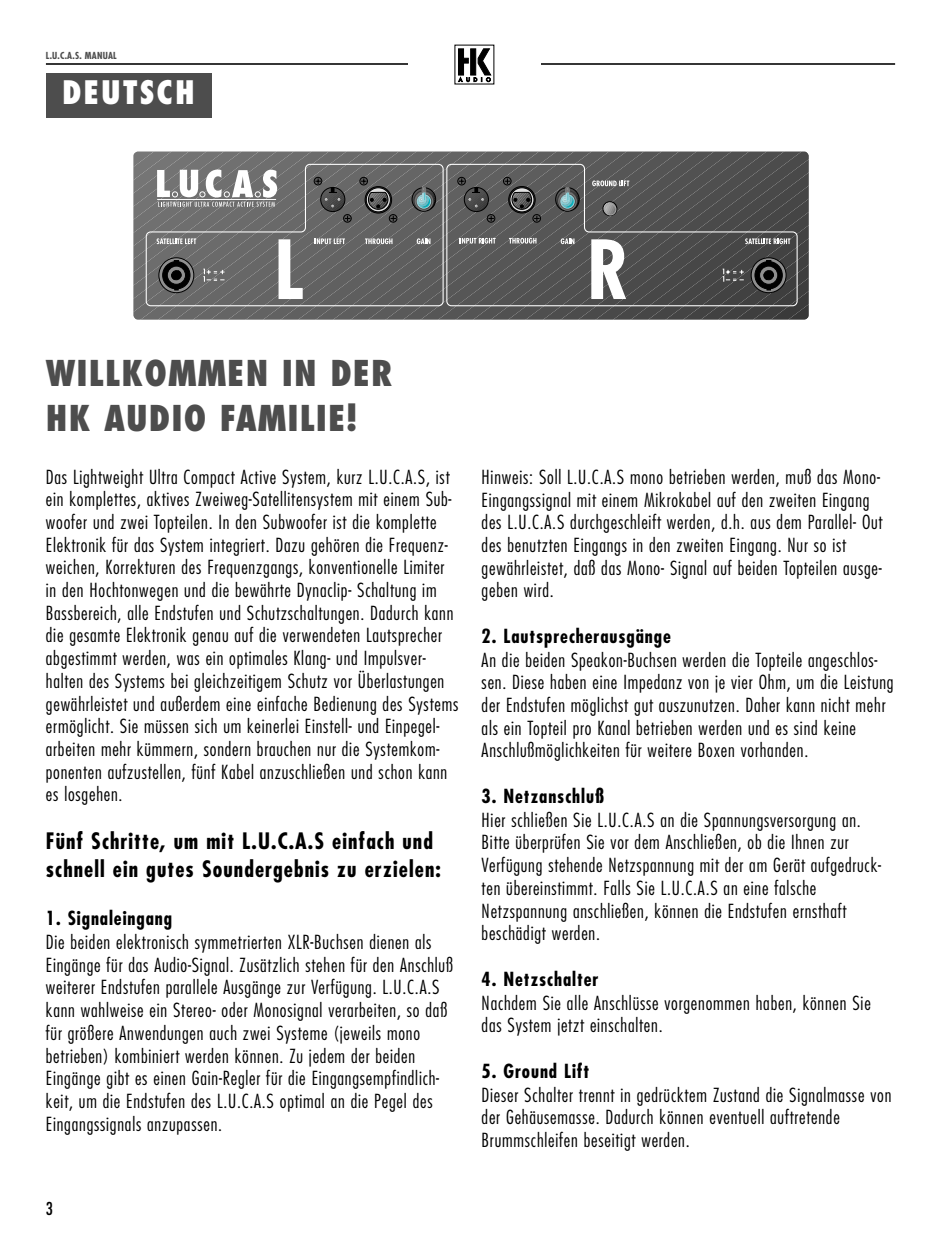
<style>
.page{position:relative;width:943px;height:1252px;background:#fff}
.page>*{position:absolute;margin:0;border:0;box-sizing:border-box;transform-origin:0 0}
.t1{font:800 condensed 34.65px/44.1px "Futura";letter-spacing:.03em;color:#4d4d4d}
.t2{font:800 condensed 31.5px "Futura";letter-spacing:.06em;color:#fff}
.t3{font:700 condensed 22.05px/28px "Futura";letter-spacing:.05em;color:#000}
.t4{font:300 condensed 18.9px/22.8px "Futura";letter-spacing:.04em;color:#000}
.t5{font:700 condensed 18.9px "Futura";letter-spacing:.05em;color:#000}
.t6{font:condensed 17.32px "Futura";color:#000}
.t7{font:700 condensed 9.45px "Futura";letter-spacing:.025em;color:#4d4d4d}
</style>
<div class="page">
<svg style="left:45px;top:44px;width:851px;height:276px"></svg>
<p class="t7" style="left:46px;top:51px;width:72px">L.U.C.A.S. MANUAL</p>
<h2 class="t2" style="left:62px;top:80px;width:134px">DEUTSCH</h2>
<h1 class="t1" style="left:46px;top:355px;width:347px">WILLKOMMEN IN DER<br>HK AUDIO FAMILIE!</h1>
<p class="t4" style="left:46px;top:467px;width:414px">Das Lightweight Ultra Compact Active System, kurz L.U.C.A.S, ist ein komplettes, aktives Zweiweg-Satellitensystem mit einem Sub&shy;woofer und zwei Topteilen. In den Subwoofer ist die komplette Elektronik für das System integriert. Dazu gehören die Frequenz&shy;weichen, Korrekturen des Frequenzgangs, konventionelle Limiter in den Hochtonwegen und die bewährte Dynaclip- Schaltung im Bassbereich, alle Endstufen und Schutzschaltungen. Dadurch kann die gesamte Elektronik genau auf die verwendeten Lautsprecher abgestimmt werden, was ein optimales Klang- und Impulsver&shy;halten des Systems bei gleichzeitigem Schutz vor Überlastungen gewährleistet und außerdem eine einfache Bedienung des Systems ermöglicht. Sie müssen sich um keinerlei Einstell- und Einpegel&shy;arbeiten mehr kümmern, sondern brauchen nur die Systemkom&shy;ponenten aufzustellen, fünf Kabel anzuschließen und schon kann es losgehen.</p>
<p class="t3" style="left:46px;top:829px;width:396px">Fünf Schritte, um mit L.U.C.A.S einfach und schnell ein gutes Soundergebnis zu erzielen:</p>
<p class="t5" style="left:46px;top:910px;width:128px">1. Signaleingang</p>
<p class="t4" style="left:46px;top:933px;width:408px">Die beiden elektronisch symmetrierten XLR-Buchsen dienen als Eingänge für das Audio-Signal. Zusätzlich stehen für den Anschluß weiterer Endstufen parallele Ausgänge zur Verfügung. L.U.C.A.S kann wahlweise ein Stereo- oder Monosignal verarbeiten, so daß für größere Anwendungen auch zwei Systeme (jeweils mono betrieben) kombiniert werden können. Zu jedem der beiden Eingänge gibt es einen Gain-Regler für die Eingangsempfindlich&shy;keit, um die Endstufen des L.U.C.A.S optimal an die Pegel des Eingangssignals anzupassen.</p>
<p class="t6" style="left:46px;top:1201px;width:9px">3</p>
<p class="t4" style="left:481px;top:468px;width:402px">Hinweis: Soll L.U.C.A.S mono betrieben werden, muß das Mono-Eingangssignal mit einem Mikrokabel auf den zweiten Eingang des L.U.C.A.S durchgeschleift werden, d.h. aus dem Parallel- Out des benutzten Eingangs in den zweiten Eingang. Nur so ist gewährleistet, daß das Mono- Signal auf beiden Topteilen ausge&shy;geben wird.</p>
<p class="t5" style="left:481px;top:628px;width:191px">2. Lautsprecherausgänge</p>
<p class="t4" style="left:481px;top:650px;width:413px">An die beiden Speakon-Buchsen werden die Topteile angeschlos&shy;sen. Diese haben eine Impedanz von je vier Ohm, um die Leistung der Endstufen möglichst gut auszunutzen. Daher kann nicht mehr als ein Topteil pro Kanal betrieben werden und es sind keine Anschlußmöglichkeiten für weitere Boxen vorhanden.</p>
<p class="t5" style="left:481px;top:788px;width:124px">3. Netzanschluß</p>
<p class="t4" style="left:481px;top:810px;width:401px">Hier schließen Sie L.U.C.A.S an die Spannungsversorgung an.<br>Bitte überprüfen Sie vor dem Anschließen, ob die Ihnen zur Verfügung stehende Netzspannung mit der am Gerät aufgedruck&shy;ten übereinstimmt. Falls Sie L.U.C.A.S an eine falsche Netzspannung anschließen, können die Endstufen ernsthaft beschädigt werden.</p>
<p class="t5" style="left:481px;top:971px;width:118px">4. Netzschalter</p>
<p class="t4" style="left:481px;top:993px;width:390px">Nachdem Sie alle Anschlüsse vorgenommen haben, können Sie das System jetzt einschalten.</p>
<p class="t5" style="left:481px;top:1063px;width:109px">5. Ground Lift</p>
<p class="t4" style="left:481px;top:1085px;width:411px">Dieser Schalter trennt in gedrücktem Zustand die Signalmasse von der Gehäusemasse. Dadurch können eventuell auftretende<br>Brummschleifen beseitigt werden.</p>
</div>
